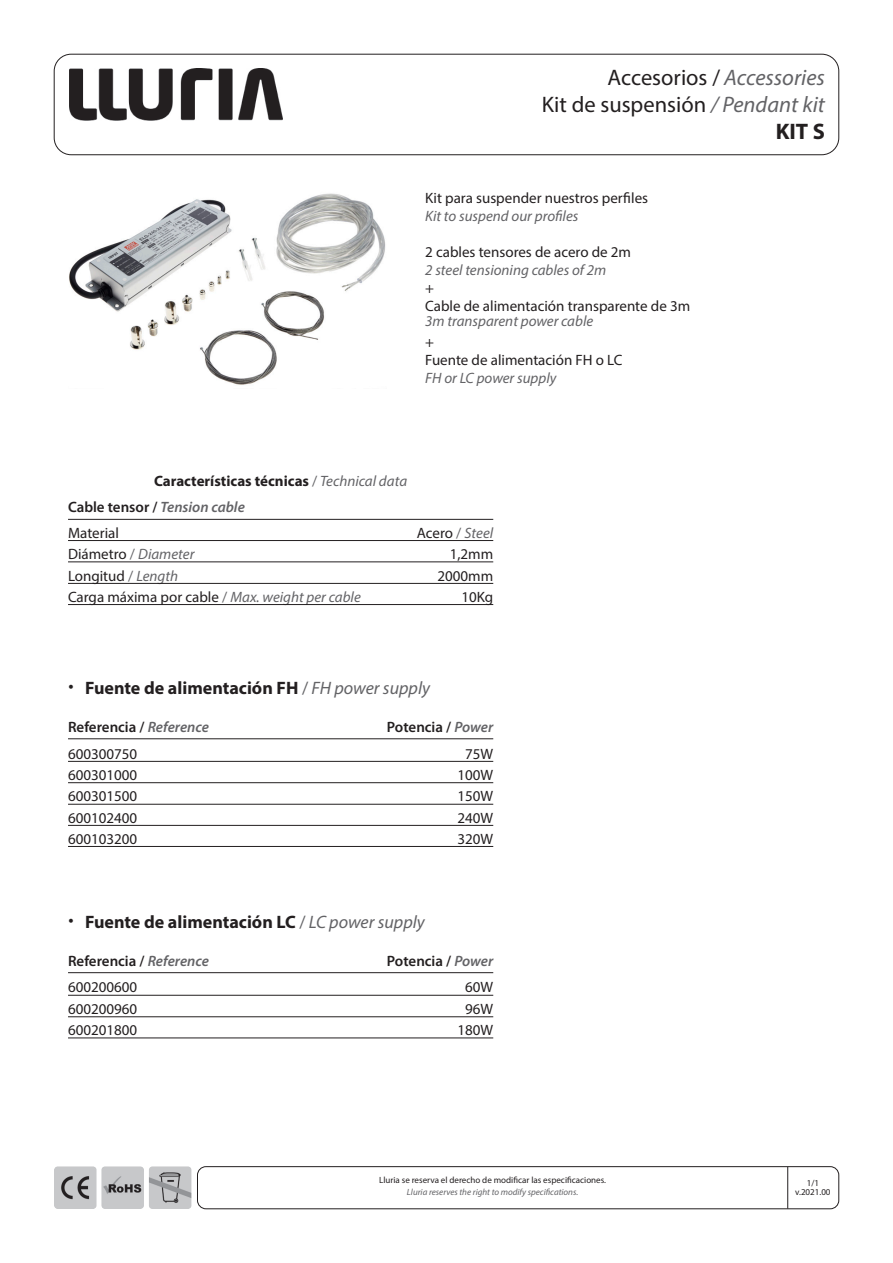
<style>
.page{position:relative;width:893px;height:1263px;background:#fff}
.page>*{position:absolute;margin:0;border:0;box-sizing:border-box;transform-origin:0 0}
.t1{font:22.5px/27px "Myriad Pro";color:#231f20;text-align:right}
.t2{font:700 18px "Myriad Pro";color:#231f20}
.t3{font:15px "Myriad Pro";color:#231f20}
.t4{font:600 15px "Myriad Pro";color:#231f20}
.t5{font:italic 15px "Myriad Pro";color:#636366}
.t6{font:700 15px "Myriad Pro";color:#231f20}
.t7{font:15px "Minion Pro";color:#231f20}
.t8{font:9px/8.9px "Myriad Pro";color:#231f20;text-align:center}
.t9{font:italic 9px "Myriad Pro";color:#636366}
.s1{font-style:italic;color:#636366}
.s2{font-weight:700}
.s3{font-weight:400;color:#636366}
.s4{font-weight:400;font-style:italic;color:#636366}
.s5{color:#636366}
</style>
<div class="page">
<img style="left:70px;top:68px;width:213px;height:52px">
<div style="left:54px;top:54px;width:785px;height:101px;border:1px solid #231f20;border-radius:17px"></div>
<img style="left:54px;top:1166px;width:43px;height:43px">
<img style="left:101px;top:1166px;width:43px;height:43px">
<img style="left:149px;top:1166px;width:42px;height:43px">
<div style="left:197px;top:1166px;width:642px;height:43px;border:1px solid #231f20;border-radius:9px"></div>
<hr style="left:787px;top:1167px;width:1px;height:41px;background:#231f20">
<img style="left:69px;top:193px;width:317px;height:192px">
<hr style="left:68px;top:540px;width:425px;height:1px;background:#231f20">
<hr style="left:68px;top:761px;width:425px;height:1px;background:#231f20">
<hr style="left:68px;top:519px;width:425px;height:1px;background:#231f20">
<hr style="left:68px;top:604px;width:425px;height:1px;background:#231f20">
<hr style="left:68px;top:825px;width:425px;height:1px;background:#231f20">
<hr style="left:68px;top:1038px;width:425px;height:1px;background:#231f20">
<hr style="left:68px;top:846px;width:425px;height:1px;background:#231f20">
<hr style="left:68px;top:562px;width:425px;height:1px;background:#231f20">
<hr style="left:68px;top:782px;width:425px;height:1px;background:#231f20">
<hr style="left:68px;top:995px;width:425px;height:1px;background:#231f20">
<hr style="left:68px;top:738px;width:425px;height:1px;background:#231f20">
<hr style="left:68px;top:972px;width:425px;height:1px;background:#231f20">
<hr style="left:68px;top:583px;width:425px;height:1px;background:#231f20">
<hr style="left:68px;top:804px;width:425px;height:1px;background:#231f20">
<hr style="left:68px;top:1016px;width:425px;height:1px;background:#231f20">
<h1 class="t1" style="left:542px;top:64px;width:285px">Accesorios / <span class="s1">Accessories<br></span>Kit de suspensión <span class="s1">/ Pendant kit<br></span><span class="s2">KIT S</span></h1>
<p class="t3" style="left:425px;top:188px;width:224px">Kit para suspender nuestros perfiles</p>
<p class="t5" style="left:425px;top:206px;width:155px">Kit to suspend our profiles</p>
<p class="t3" style="left:425px;top:242px;width:207px">2 cables tensores de acero de 2m</p>
<p class="t5" style="left:425px;top:260px;width:183px">2 steel tensioning cables of 2m</p>
<p class="t3" style="left:425px;top:278px;width:10px">+</p>
<p class="t3" style="left:425px;top:296px;width:267px">Cable de alimentación transparente de 3m</p>
<p class="t5" style="left:425px;top:311px;width:169px">3m transparent power cable</p>
<p class="t3" style="left:425px;top:332px;width:10px">+</p>
<p class="t3" style="left:425px;top:350px;width:199px">Fuente de alimentación FH o LC</p>
<p class="t5" style="left:425px;top:369px;width:133px">FH or LC power supply</p>
<p class="t6" style="left:154px;top:471px;width:255px">Características técnicas <span class="s3">/</span> <span class="s4">Technical data</span></p>
<p class="t4" style="left:68px;top:497px;width:178px">Cable tensor / <span class="s1">Tension cable</span></p>
<p class="t3" style="left:68px;top:523px;width:52px">Material</p>
<p class="t3" style="left:68px;top:545px;width:128px">Diámetro <span class="s5">/</span> <span class="s1">Diameter</span></p>
<p class="t3" style="left:68px;top:566px;width:112px">Longitud <span class="s5">/</span> <span class="s1">Length</span></p>
<p class="t3" style="left:68px;top:587px;width:294px">Carga máxima por cable <span class="s5">/</span> <span class="s1">Max. weight per cable</span></p>
<p class="t3" style="left:417px;top:523px;width:78px">Acero <span class="s5">/</span> <span class="s1">Steel</span></p>
<p class="t3" style="left:450px;top:545px;width:45px">1,2mm</p>
<p class="t3" style="left:437px;top:566px;width:57px">2000mm</p>
<p class="t3" style="left:461px;top:587px;width:33px">10Kg</p>
<p class="t7" style="left:68px;top:675px;width:7px">•</p>
<p class="t2" style="left:85px;top:676px;width:347px">Fuente de alimentación FH <span class="s3">/</span> <span class="s4">FH power supply</span></p>
<p class="t4" style="left:68px;top:717px;width:142px">Referencia / <span class="s1">Reference</span></p>
<p class="t4" style="left:387px;top:717px;width:108px">Potencia / <span class="s1">Power</span></p>
<p class="t3" style="left:68px;top:744px;width:71px">600300750</p>
<p class="t3" style="left:465px;top:744px;width:30px">75W</p>
<p class="t3" style="left:68px;top:766px;width:71px">600301000</p>
<p class="t3" style="left:457px;top:766px;width:37px">100W</p>
<p class="t3" style="left:68px;top:787px;width:71px">600301500</p>
<p class="t3" style="left:457px;top:787px;width:37px">150W</p>
<p class="t3" style="left:68px;top:808px;width:71px">600102400</p>
<p class="t3" style="left:457px;top:808px;width:37px">240W</p>
<p class="t3" style="left:68px;top:829px;width:71px">600103200</p>
<p class="t3" style="left:457px;top:829px;width:37px">320W</p>
<p class="t7" style="left:68px;top:909px;width:7px">•</p>
<p class="t2" style="left:85px;top:910px;width:341px">Fuente de alimentación LC <span class="s3">/</span> <span class="s4">LC power supply</span></p>
<p class="t4" style="left:68px;top:951px;width:142px">Referencia / <span class="s1">Reference</span></p>
<p class="t4" style="left:387px;top:951px;width:108px">Potencia / <span class="s1">Power</span></p>
<p class="t3" style="left:68px;top:978px;width:71px">600200600</p>
<p class="t3" style="left:465px;top:978px;width:30px">60W</p>
<p class="t3" style="left:68px;top:1000px;width:71px">600200960</p>
<p class="t3" style="left:465px;top:1000px;width:30px">96W</p>
<p class="t3" style="left:68px;top:1021px;width:71px">600201800</p>
<p class="t3" style="left:457px;top:1021px;width:37px">180W</p>
<p class="t8" style="left:379px;top:1176px;width:228px">Lluria se reserva el derecho de modificar las especificaciones.</p>
<p class="t9" style="left:407px;top:1186px;width:173px">Lluria reserves the right to modify specifications.</p>
<p class="t8" style="left:795px;top:1178px;width:37px">1/1 v.2021.00</p>
</div>
